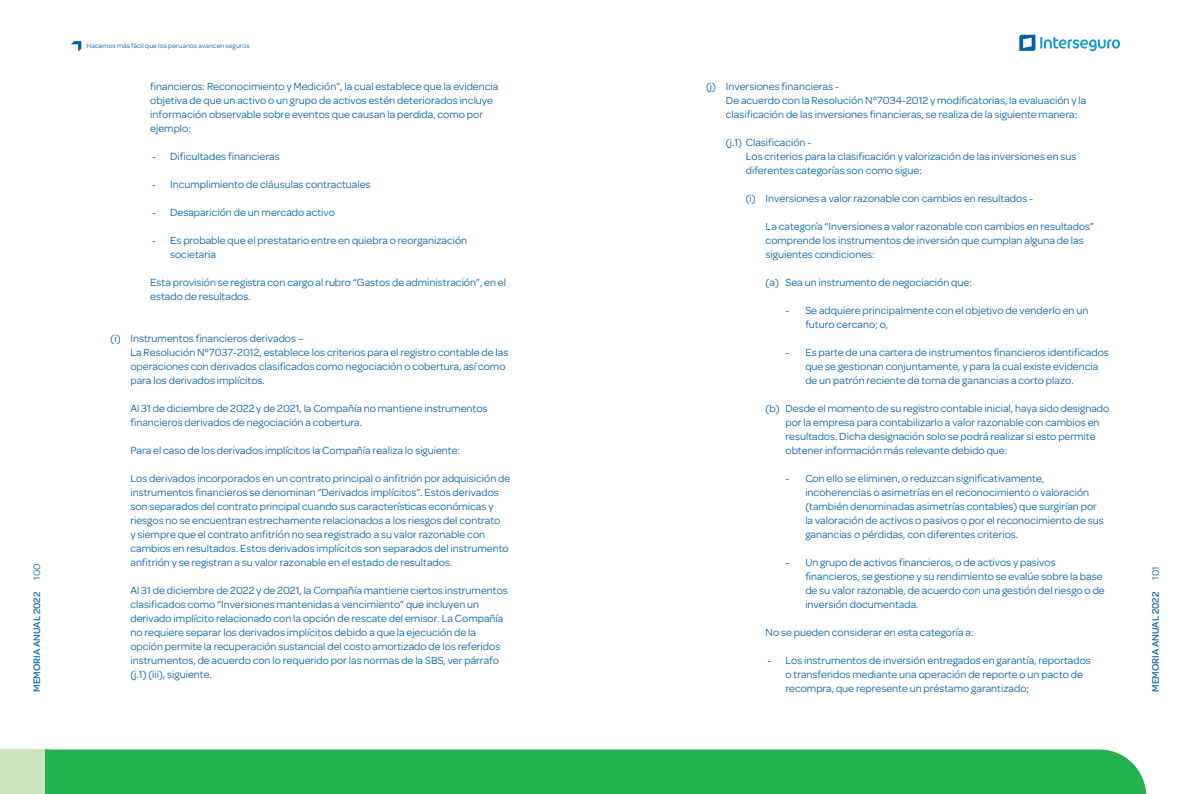
<style>
.page{position:relative;width:1191px;height:794px;background:#fff}
.page>*{position:absolute;margin:0;border:0;box-sizing:border-box;transform-origin:0 0}
.Cuerpo_de_texto{font:11px/14px "Omnes";color:#0161aa}
.t1{font:500 10px "Omnes";color:#0161aa}
.t2{font:7px "Omnes";letter-spacing:.01em;color:#0161aa}
.s1{font-weight:400}
</style>
<div class="page">
<svg style="left:1019px;top:35px;width:101px;height:16px"></svg>
<svg style="left:71px;top:41px;width:10px;height:11px"></svg>
<div style="left:0;top:749px;width:51px;height:45px;background:#cde5c1"></div>
<div style="left:45px;top:749px;width:1101px;height:45px;background:#22b24e"></div>
<p class="t1" style="left:31px;top:692px;width:129px;rotate:-90deg">MEMORIA ANUAL 2022 <span class="s1">100</span></p>
<p class="t2" style="left:87px;top:42px;width:164px">Hacemos más fácil que los peruanos avancen seguros</p>
<p class="Cuerpo_de_texto" style="left:150px;top:79px;width:349px">financieros: Reconocimiento y Medición”, la cual establece que la evidencia objetiva de que un activo o un grupo de activos estén deteriorados incluye información observable sobre eventos que causan la perdida, como por ejemplo:</p>
<p class="Cuerpo_de_texto" style="left:152px;top:149px;width:129px">- Dificultades financieras</p>
<p class="Cuerpo_de_texto" style="left:152px;top:177px;width:220px">- Incumplimiento de cláusulas contractuales</p>
<p class="Cuerpo_de_texto" style="left:152px;top:205px;width:184px">- Desaparición de un mercado activo</p>
<p class="Cuerpo_de_texto" style="left:170px;top:233px;width:299px;text-indent:-18px">- Es probable que el prestatario entre en quiebra o reorganización societaria</p>
<p class="Cuerpo_de_texto" style="left:150px;top:275px;width:357px">Esta provisión se registra con cargo al rubro “Gastos de administración”, en el estado de resultados.</p>
<p class="Cuerpo_de_texto" style="left:111px;top:331px;width:195px">(i) Instrumentos financieros derivados –</p>
<p class="Cuerpo_de_texto" style="left:130px;top:345px;width:379px">La Resolución N°7037-2012, establece los criterios para el registro contable de las operaciones con derivados clasificados como negociación o cobertura, así como para los derivados implícitos.</p>
<p class="Cuerpo_de_texto" style="left:130px;top:401px;width:358px">Al 31 de diciembre de 2022 y de 2021, la Compañía no mantiene instrumentos financieros derivados de negociación a cobertura.</p>
<p class="Cuerpo_de_texto" style="left:130px;top:443px;width:331px">Para el caso de los derivados implícitos la Compañía realiza lo siguiente:</p>
<p class="Cuerpo_de_texto" style="left:130px;top:471px;width:381px">Los derivados incorporados en un contrato principal o anfitrión por adquisición de instrumentos financieros se denominan “Derivados implícitos”. Estos derivados son separados del contrato principal cuando sus características económicas y riesgos no se encuentran estrechamente relacionados a los riesgos del contrato<br>y siempre que el contrato anfitrión no sea registrado a su valor razonable con cambios en resultados. Estos derivados implícitos son separados del instrumento anfitrión y se registran a su valor razonable en el estado de resultados.</p>
<p class="Cuerpo_de_texto" style="left:130px;top:583px;width:379px">Al 31 de diciembre de 2022 y de 2021, la Compañía mantiene ciertos instrumentos clasificados como “Inversiones mantenidas a vencimiento” que incluyen un derivado implícito relacionado con la opción de rescate del emisor. La Compañía no requiere separar los derivados implícitos debido a que la ejecución de la opción permite la recuperación sustancial del costo amortizado de los referidos instrumentos, de acuerdo con lo requerido por las normas de la SBS, ver párrafo (j.1) (iii), siguiente.</p>
<p class="Cuerpo_de_texto" style="left:706px;top:79px;width:134px">(j) Inversiones financieras -</p>
<p class="Cuerpo_de_texto" style="left:726px;top:93px;width:362px">De acuerdo con la Resolución N°7034-2012 y modificatorias, la evaluación y la clasificación de las inversiones financieras, se realiza de la siguiente manera:</p>
<p class="Cuerpo_de_texto" style="left:726px;top:135px;width:87px">(j.1) Clasificación -</p>
<p class="Cuerpo_de_texto" style="left:746px;top:149px;width:332px">Los criterios para la clasificación y valorización de las inversiones en sus diferentes categorías son como sigue:</p>
<p class="Cuerpo_de_texto" style="left:746px;top:191px;width:289px">(i) Inversiones a valor razonable con cambios en resultados -</p>
<p class="Cuerpo_de_texto" style="left:765px;top:219px;width:330px">La categoría “Inversiones a valor razonable con cambios en resultados” comprende los instrumentos de inversión que cumplan alguna de las siguientes condiciones:</p>
<p class="Cuerpo_de_texto" style="left:765px;top:275px;width:208px">(a) Sea un instrumento de negociación que:</p>
<p class="Cuerpo_de_texto" style="left:805px;top:303px;width:285px;text-indent:-20px">- Se adquiere principalmente con el objetivo de venderlo en un futuro cercano; o,</p>
<p class="Cuerpo_de_texto" style="left:805px;top:345px;width:305px;text-indent:-20px">- Es parte de una cartera de instrumentos financieros identificados que se gestionan conjuntamente, y para la cual existe evidencia de un patrón reciente de toma de ganancias a corto plazo.</p>
<p class="Cuerpo_de_texto" style="left:785px;top:401px;width:325px;text-indent:-20px">(b) Desde el momento de su registro contable inicial, haya sido designado por la empresa para contabilizarlo a valor razonable con cambios en resultados. Dicha designación solo se podrá realizar si esto permite obtener información más relevante debido que:</p>
<p class="Cuerpo_de_texto" style="left:805px;top:471px;width:300px;text-indent:-20px">- Con ello se eliminen, o reduzcan significativamente, incoherencias o asimetrías en el reconocimiento o valoración (también denominadas asimetrías contables) que surgirían por la valoración de activos o pasivos o por el reconocimiento de sus ganancias o pérdidas, con diferentes criterios.</p>
<p class="Cuerpo_de_texto" style="left:805px;top:555px;width:301px;text-indent:-20px">- Un grupo de activos financieros, o de activos y pasivos financieros, se gestione y su rendimiento se evalúe sobre la base de su valor razonable, de acuerdo con una gestión del riesgo o de inversión documentada.</p>
<p class="Cuerpo_de_texto" style="left:765px;top:625px;width:210px">No se pueden considerar en esta categoría a:</p>
<p class="Cuerpo_de_texto" style="left:785px;top:653px;width:307px;text-indent:-18px">- Los instrumentos de inversión entregados en garantía, reportados o transferidos mediante una operación de reporte o un pacto de recompra, que represente un préstamo garantizado;</p>
<p class="t1" style="left:1150px;top:692px;width:127px;rotate:-90deg">MEMORIA ANUAL 2022 <span class="s1">101</span></p>
</div>
